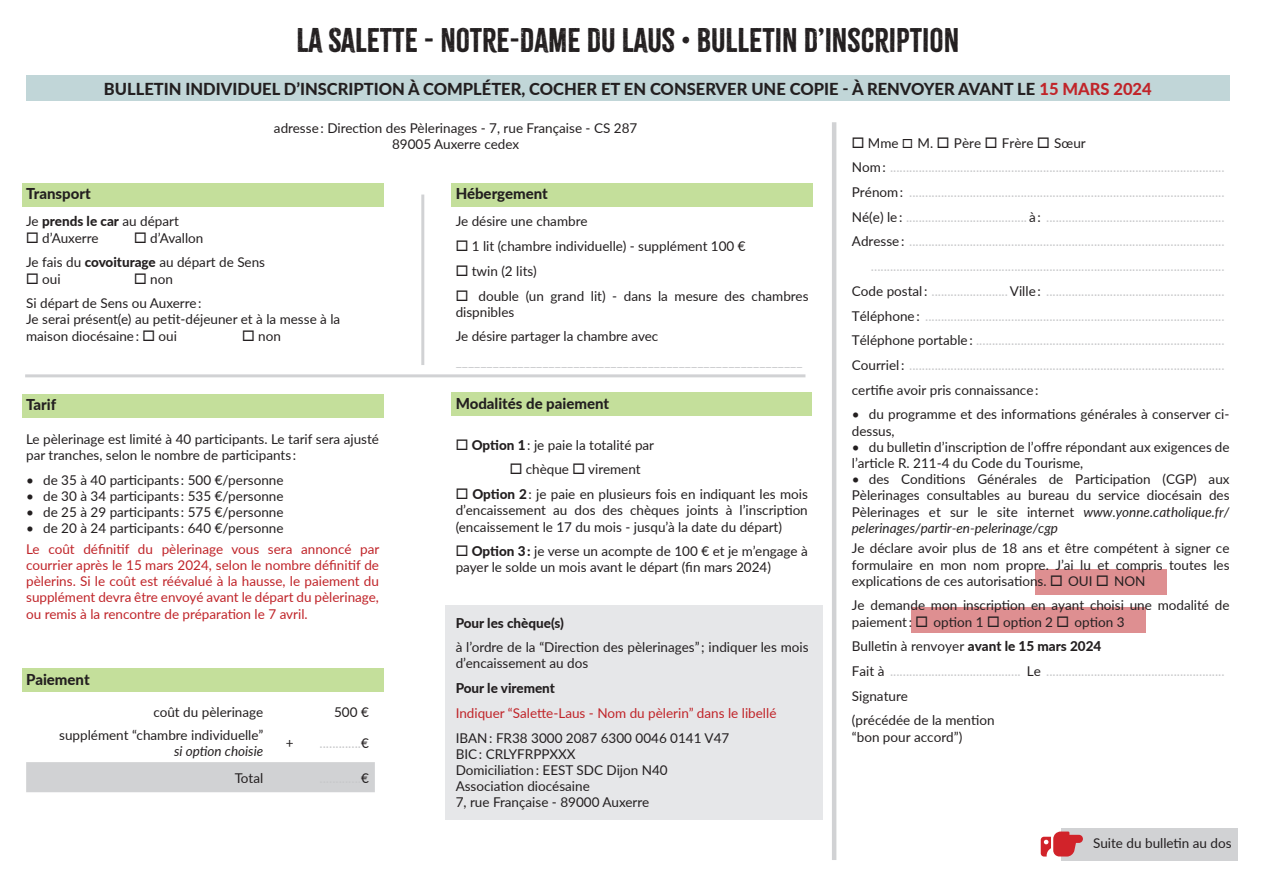
<style>
.page{position:relative;width:1263px;height:893px;background:#fff}
.page>*{position:absolute;margin:0;border:0;box-sizing:border-box;transform-origin:0 0}
.titre_partie{font:30px "Citrus Gothic";color:#231f20}
.intertitre{font:800 16.5px "Lato";color:#231f20}
.partie{font:800 15px "Lato";color:#231f20}
.Textes{font:13.5px/16.2px "Lato";color:#231f20}
.Textes-2{font:13.5px "Lato";color:#c7c8ca}
.Textes-3{font:13.5px/16.2px "Lato";color:#c02429;text-align:justify}
.Textes-4{font:800 13.5px "Lato";color:#231f20}
.s1{color:#c02429}
.s2{font-size:21px}
.s3{font-size:18px}
.s4{color:#231f20}
.s5{font-style:italic}
.s6{font-weight:800}
.s7{font-weight:400}
</style>
<div class="page">
<div style="left:1035px;top:569px;width:131px;height:25px;background:#de8f91"></div>
<div style="left:911px;top:607px;width:235px;height:26px;background:#de8f91"></div>
<div style="left:445px;top:605px;width:378px;height:215px;background:#e6e7e9"></div>
<div style="left:26px;top:76px;width:1203px;height:25px;background:#c1d6d8"></div>
<div style="left:22px;top:183px;width:361px;height:23px;background:#c4df9b"></div>
<div style="left:22px;top:394px;width:361px;height:23px;background:#c4df9b"></div>
<div style="left:22px;top:669px;width:361px;height:23px;background:#c4df9b"></div>
<div style="left:451px;top:392px;width:361px;height:24px;background:#c4df9b"></div>
<div style="left:451px;top:183px;width:362px;height:23px;background:#c4df9b"></div>
<div style="left:26px;top:762px;width:349px;height:30px;background:#d1d2d4"></div>
<hr style="left:832px;top:122px;width:4px;height:738px;background:#d1d2d4">
<div style="left:1062px;top:828px;width:176px;height:32px;background:#d1d2d4"></div>
<svg style="left:1041px;top:831px;width:42px;height:25px"></svg>
<hr style="left:421px;top:195px;width:3px;height:170px;background:#d1d2d4">
<hr style="left:25px;top:374px;width:780px;height:3px;background:#d1d2d4">
<p class="titre_partie" style="left:297px;top:21px;width:664px">LA SALETTE - NOTRE-DAME DU LAUS • BULLETIN D’INSCRIPTION</p>
<p class="intertitre" style="left:104px;top:77px;width:1049px">BULLETIN INDIVIDUEL D’INSCRIPTION À COMPLÉTER, COCHER ET EN CONSERVER UNE COPIE - À RENVOYER AVANT LE <span class="s1">15 MARS 2024</span></p>
<p class="Textes" style="left:852px;top:134px;width:235px"><span class="s2">□</span> Mme <span class="s3">□</span> M. <span class="s2">□</span> Père <span class="s2">□</span> Frère <span class="s2">□</span> Sœur</p>
<p class="Textes-2" style="left:852px;top:158px;width:374px"><span class="s4">Nom :</span> .........................................................................................................</p>
<p class="Textes-2" style="left:852px;top:182px;width:374px"><span class="s4">Prénom :</span> ...................................................................................................</p>
<p class="Textes-2" style="left:852px;top:207px;width:374px"><span class="s4">Né(e) le :</span> ...................................... <span class="s4">à :</span> ........................................................</p>
<p class="Textes-2" style="left:852px;top:232px;width:374px"><span class="s4">Adresse :</span> ...................................................................................................</p>
<p class="Textes-2" style="left:871px;top:257px;width:355px">...............................................................................................................</p>
<p class="Textes-2" style="left:852px;top:281px;width:374px"><span class="s4">Code postal :</span> ........................<span class="s4">Ville :</span> ........................................................</p>
<p class="Textes-2" style="left:852px;top:306px;width:374px"><span class="s4">Téléphone :</span> ..............................................................................................</p>
<p class="Textes-2" style="left:852px;top:331px;width:374px"><span class="s4">Téléphone portable :</span> ..............................................................................</p>
<p class="Textes-2" style="left:852px;top:355px;width:374px"><span class="s4">Courriel :</span> ...................................................................................................</p>
<p class="Textes" style="left:852px;top:381px;width:188px">certifie avoir pris connaissance :</p>
<p class="Textes" style="left:852px;top:406px;width:379px">• du programme et des informations générales à conserver ci&shy;dessus,</p>
<p class="Textes" style="left:852px;top:438px;width:379px">• du bulletin d’inscription de l’offre répondant aux exigences de l’article R. 211-4 du Code du Tourisme,</p>
<p class="Textes" style="left:852px;top:471px;width:379px;text-align:justify">• des Conditions Générales de Participation (CGP) aux Pèlerinages consultables au bureau du service diocésain des Pèlerinages et sur le site internet <span class="s5">www.yonne.catholique.fr/ pelerinages/partir-en-pelerinage/cgp</span></p>
<p class="Textes" style="left:852px;top:540px;width:379px;text-align:justify">Je déclare avoir plus de 18 ans et être compétent à signer ce formulaire en mon nom propre. J’ai lu et compris toutes les explications de ces autorisations. <span class="s2">□</span> OUI <span class="s2">□</span> NON</p>
<p class="Textes" style="left:852px;top:597px;width:379px">Je demande mon inscription en ayant choisi une modalité de paiement : <span class="s2">□</span> option 1 <span class="s2">□</span> option 2 <span class="s2">□</span> option 3</p>
<p class="Textes" style="left:852px;top:638px;width:251px">Bulletin à renvoyer <span class="s6">avant le 15 mars 2024</span></p>
<p class="Textes-2" style="left:852px;top:661px;width:374px"><span class="s4">Fait à</span> ......................................... <span class="s4">Le</span> ........................................................</p>
<p class="Textes" style="left:852px;top:687px;width:58px">Signature</p>
<p class="Textes" style="left:852px;top:712px;width:144px">(précédée de la mention “bon pour accord”)</p>
<p class="Textes" style="left:274px;top:120px;width:365px;text-align:center">adresse : Direction des Pèlerinages - 7, rue Française - CS 287<br>89005 Auxerre cedex</p>
<p class="partie" style="left:456px;top:183px;width:94px">Hébergement</p>
<p class="partie" style="left:26px;top:183px;width:66px">Transport</p>
<p class="Textes" style="left:456px;top:213px;width:133px">Je désire une chambre</p>
<p class="Textes" style="left:456px;top:238px;width:292px"><span class="s2">□</span> 1 lit (chambre individuelle) - supplément 100 €</p>
<p class="Textes" style="left:456px;top:262px;width:83px"><span class="s2">□</span> twin (2 lits)</p>
<p class="Textes" style="left:456px;top:287px;width:354px"><span class="s2">□</span> double (un grand lit) - dans la mesure des chambres dispnibles</p>
<p class="Textes" style="left:456px;top:328px;width:204px">Je désire partager la chambre avec</p>
<p class="Textes-2" style="left:456px;top:352px;width:349px">________________________________________________________</p>
<p class="Textes-4" style="left:26px;top:211px;width:154px"><span class="s7">Je</span> prends le car <span class="s7">au départ</span></p>
<p class="Textes" style="left:26px;top:229px;width:74px"><span class="s2">□</span> d’Auxerre</p>
<p class="Textes" style="left:134px;top:229px;width:71px"><span class="s2">□</span> d’Avallon</p>
<p class="Textes" style="left:26px;top:254px;width:240px">Je fais du <span class="s6">covoiturage</span> au départ de Sens</p>
<p class="Textes" style="left:26px;top:270px;width:36px"><span class="s2">□</span> oui</p>
<p class="Textes" style="left:134px;top:270px;width:40px"><span class="s2">□</span> non</p>
<p class="Textes" style="left:26px;top:295px;width:316px">Si départ de Sens ou Auxerre :<br>Je serai présent(e) au petit-déjeuner et à la messe à la maison diocésaine : <span class="s2">□</span> oui</p>
<p class="Textes" style="left:242px;top:327px;width:40px"><span class="s2">□</span> non</p>
<p class="partie" style="left:456px;top:392px;width:155px">Modalités de paiement</p>
<p class="partie" style="left:26px;top:394px;width:32px">Tarif</p>
<p class="Textes" style="left:26px;top:430px;width:354px">Le pèlerinage est limité à 40 participants. Le tarif sera ajusté par tranches, selon le nombre de participants :</p>
<p class="Textes" style="left:26px;top:471px;width:259px">• de 35 à 40 participants : 500 €/personne</p>
<p class="Textes" style="left:26px;top:487px;width:259px">• de 30 à 34 participants : 535 €/personne</p>
<p class="Textes" style="left:26px;top:503px;width:259px">• de 25 à 29 participants : 575 €/personne</p>
<p class="Textes" style="left:26px;top:520px;width:259px">• de 20 à 24 participants : 640 €/personne</p>
<p class="Textes-3" style="left:26px;top:540px;width:355px">Le coût définitif du pèlerinage vous sera annoncé par courrier après le 15 mars 2024, selon le nombre définitif de pèlerins. Si le coût est réévalué à la hausse, le paiement du supplément devra être envoyé avant le départ du pèlerinage, ou remis à la rencontre de préparation le 7 avril.</p>
<p class="Textes" style="left:456px;top:436px;width:200px"><span class="s2">□</span> <span class="s6">Option 1</span> : je paie la totalité par</p>
<p class="Textes" style="left:510px;top:461px;width:133px"><span class="s2">□</span> chèque <span class="s2">□</span> virement</p>
<p class="Textes" style="left:456px;top:486px;width:354px;text-align:justify"><span class="s2">□</span> <span class="s6">Option 2</span> : je paie en plusieurs fois en indiquant les mois d’encaissement au dos des chèques joints à l’inscription (encaissement le 17 du mois - jusqu’à la date du départ)</p>
<p class="Textes" style="left:456px;top:543px;width:354px"><span class="s2">□</span> <span class="s6">Option 3 :</span> je verse un acompte de 100 € et je m’engage à payer le solde un mois avant le départ (fin mars 2024)</p>
<p class="Textes-4" style="left:456px;top:613px;width:110px">Pour les chèque(s)</p>
<p class="Textes" style="left:456px;top:639px;width:354px">à l’ordre de la “Direction des pèlerinages” ; indiquer les mois d’encaissement au dos</p>
<p class="Textes-4" style="left:456px;top:678px;width:101px">Pour le virement</p>
<p class="Textes-3" style="left:456px;top:704px;width:322px">Indiquer “Salette-Laus - Nom du pèlerin” dans le libellé</p>
<p class="Textes" style="left:456px;top:729px;width:275px">IBAN : FR38 3000 2087 6300 0046 0141 V47</p>
<p class="Textes" style="left:456px;top:745px;width:121px">BIC : CRLYFRPPXXX</p>
<p class="Textes" style="left:456px;top:761px;width:214px">Domiciliation : EEST SDC Dijon N40</p>
<p class="Textes" style="left:456px;top:778px;width:136px">Association diocésaine</p>
<p class="Textes" style="left:456px;top:794px;width:195px">7, rue Française - 89000 Auxerre</p>
<p class="partie" style="left:26px;top:668px;width:65px">Paiement</p>
<p class="Textes" style="left:153px;top:703px;width:111px">coût du pèlerinage</p>
<p class="Textes" style="left:334px;top:703px;width:36px">500 €</p>
<p class="Textes" style="left:59px;top:726px;width:206px;text-align:right">supplément “chambre individuelle” <span class="s5">si option choisie</span></p>
<p class="Textes" style="left:286px;top:734px;width:9px">+</p>
<p class="Textes-2" style="left:320px;top:733px;width:51px">.............<span class="s4">€</span></p>
<p class="Textes" style="left:235px;top:769px;width:30px">Total</p>
<p class="Textes" style="left:1093px;top:834px;width:140px">Suite du bulletin au dos</p>
</div>
